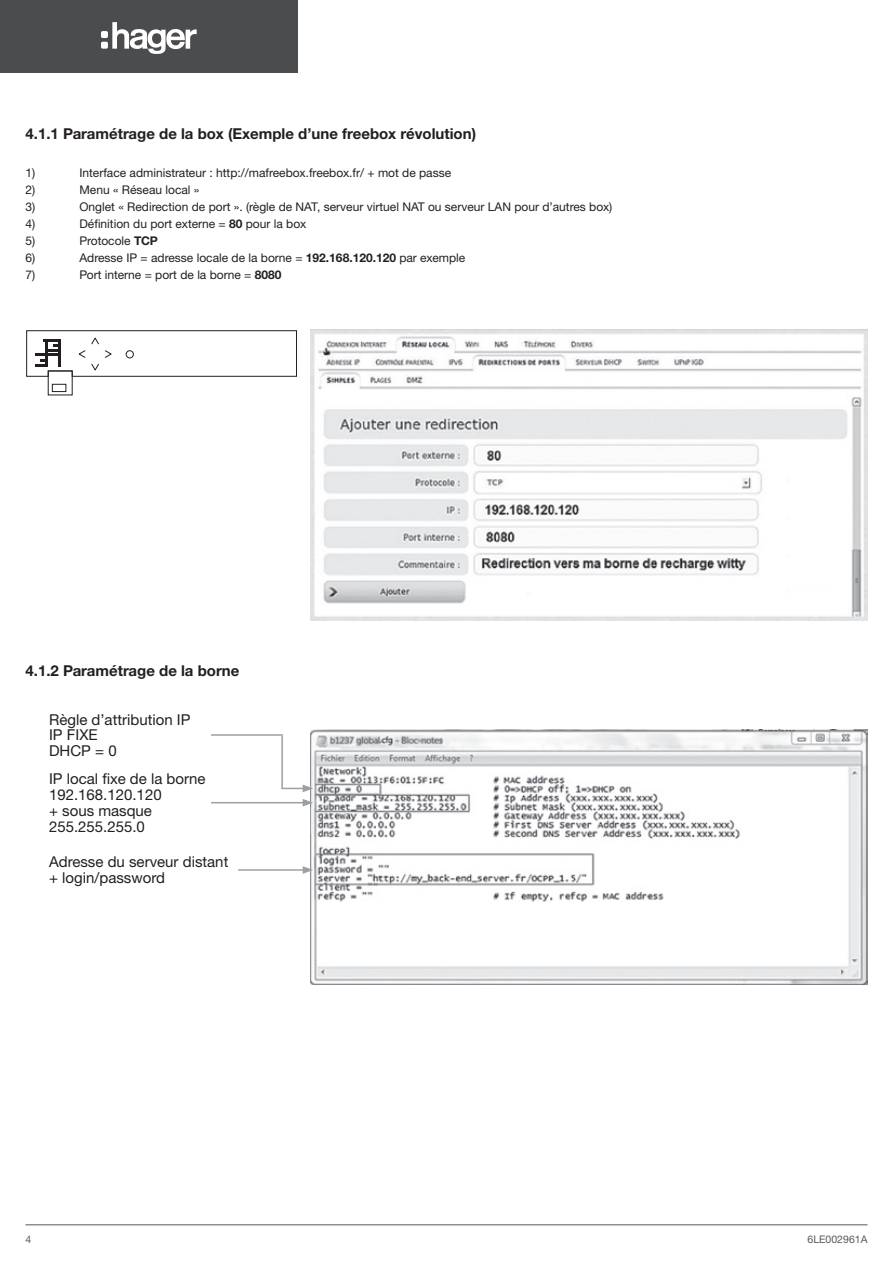
<style>
.page{position:relative;width:893px;height:1263px;background:#fff}
.page>*{position:absolute;margin:0;border:0;box-sizing:border-box;transform-origin:0 0}
.t1{font:15px/15.8px "Helvetica Neue LTW1 G";color:#231f20}
.t2{font:700 15px "Helvetica Neue LTW1 G";color:#231f20}
.t3{font:12px "Helvetica Neue LTW1 G";color:#231f20}
.t4{font:10.5px "Helvetica Neue LTW1 G";color:#57585a}
.s1{font-weight:700}
</style>
<div class="page">
<hr style="left:26px;top:1224px;width:841px;height:1px;background:#57585a">
<img style="left:310px;top:330px;width:557px;height:290px">
<div style="left:52px;top:384px;width:14px;height:8px;border:1px solid #231f20"></div>
<svg style="left:26px;top:330px;width:271px;height:47px"></svg>
<div style="left:48px;top:370px;width:25px;height:25px;border:1px solid #231f20"></div>
<img style="left:310px;top:730px;width:557px;height:255px">
<hr style="left:281px;top:736px;width:2px;height:52px;background:#9d9fa2">
<svg style="left:281px;top:785px;width:32px;height:7px"></svg>
<hr style="left:211px;top:802px;width:94px;height:1px;background:#9d9fa2">
<svg style="left:303px;top:799px;width:10px;height:7px"></svg>
<hr style="left:238px;top:869px;width:67px;height:2px;background:#9d9fa2">
<svg style="left:303px;top:866px;width:10px;height:8px"></svg>
<hr style="left:211px;top:734px;width:72px;height:2px;background:#9d9fa2">
<div style="left:0;top:0;width:298px;height:72px;background:#4b4c4d"></div>
<svg style="left:101px;top:22px;width:96px;height:32px"></svg>
<p class="t2" style="left:26px;top:124px;width:452px">4.1.1 Paramétrage de la box (Exemple d’une freebox révolution)</p>
<p class="t3" style="left:26px;top:165px;width:11px">1)</p>
<p class="t3" style="left:80px;top:165px;width:373px">Interface administrateur : http://mafreebox.freebox.fr/ + mot de passe</p>
<p class="t3" style="left:26px;top:182px;width:11px">2)</p>
<p class="t3" style="left:80px;top:182px;width:122px">Menu « Réseau local »</p>
<p class="t3" style="left:26px;top:199px;width:11px">3)</p>
<p class="t3" style="left:80px;top:199px;width:534px">Onglet « Redirection de port ». (règle de NAT, serveur virtuel NAT ou serveur LAN pour d’autres box)</p>
<p class="t3" style="left:26px;top:216px;width:11px">4)</p>
<p class="t3" style="left:80px;top:216px;width:228px">Définition du port externe = <span class="s1">80</span> pour la box</p>
<p class="t3" style="left:26px;top:233px;width:11px">5)</p>
<p class="t3" style="left:80px;top:233px;width:80px">Protocole <span class="s1">TCP</span></p>
<p class="t3" style="left:26px;top:250px;width:11px">6)</p>
<p class="t3" style="left:80px;top:250px;width:387px">Adresse IP = adresse locale de la borne = <span class="s1">192.168.120.120</span> par exemple</p>
<p class="t3" style="left:26px;top:267px;width:11px">7)</p>
<p class="t3" style="left:80px;top:267px;width:203px">Port interne = port de la borne = <span class="s1">8080</span></p>
<p class="t2" style="left:26px;top:661px;width:215px">4.1.2 Paramétrage de la borne</p>
<p class="t1" style="left:49px;top:711px;width:143px">Règle d’attribution IP<br>IP FIXE<br>DHCP = 0</p>
<p class="t1" style="left:49px;top:771px;width:158px">IP local fixe de la borne<br>192.168.120.120<br>+ sous masque<br>255.255.255.0</p>
<p class="t1" style="left:49px;top:854px;width:181px">Adresse du serveur distant + login/password</p>
<p class="t4" style="left:26px;top:1232px;width:7px">4</p>
<p class="t4" style="left:807px;top:1232px;width:61px">6LE002961A</p>
</div>
